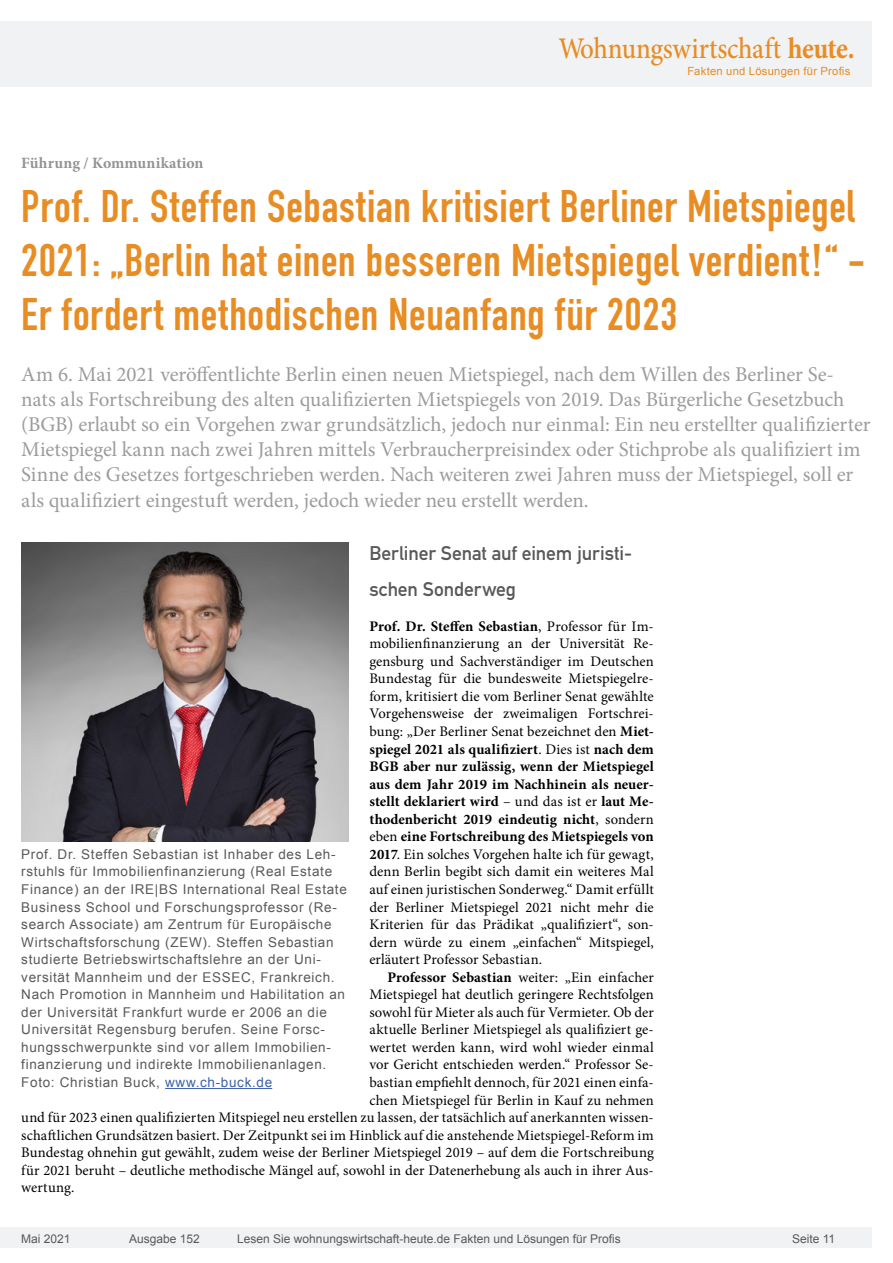
<style>
.page{position:relative;width:893px;height:1263px;background:#fff}
.page>*{position:absolute;margin:0;border:0;box-sizing:border-box;transform-origin:0 0}
.Überschrift_Groß{font:45px/54px "DIN Engschrift";letter-spacing:.015em;color:#e88c24}
.t1{font:500 30px "Minion Pro";letter-spacing:-.01em;color:#e88c24;scale:.9 1}
.Anlesetext{font:21px/25.2px "Minion Pro";letter-spacing:-.005em;color:#9c9c9c}
.Überschrift_Grau{font:19.5px/35.1px "DIN Mittelschrift";letter-spacing:-.005em;color:#595959}
.Kategorie{font:700 15.75px "Minion Pro";letter-spacing:.01em;color:#939393}
.Fließtext_erste_Zeil{font:14.7px/17.5px "Minion Pro";letter-spacing:.005em;color:#000;text-align:justify}
.Fliesstext{font:14.7px "Minion Pro";letter-spacing:.005em;color:#000}
.Bildunterschrift{font:13.5px/17.5px "Arial";letter-spacing:.05em;color:#595959}
.t2{font:12px "Arial";color:#595959}
.t3{font:11.25px "Arial";letter-spacing:.025em;color:#e88c24}
.s1{font-weight:700}
.s2{color:#3c61aa}
</style>
<div class="page">
<div style="left:0;top:1227px;width:872px;height:20px;background:#f1f2f3"></div>
<div style="left:0;top:21px;width:872px;height:66px;background:#f1f2f3"></div>
<hr style="left:165px;top:1088px;width:107px;height:1px;background:#3c61aa">
<img style="left:21px;top:543px;width:327px;height:298px">
<h2 class="t1" style="left:558px;top:28px;width:331px">Wohnungswirtschaft <span class="s1">heute.</span></h2>
<p class="t3" style="left:687px;top:63px;width:165px">Fakten und Lösungen für Profis</p>
<p class="Kategorie" style="left:21px;top:152px;width:184px">Führung / Kommunikation</p>
<p class="Überschrift_Groß" style="left:21px;top:180px;width:845px">Prof. Dr. Steffen Sebastian kritisiert Berliner Mietspiegel<br>2021: „Berlin hat einen besseren Mietspiegel verdient!“ -<br>Er fordert methodischen Neuanfang für 2023</p>
<p class="Anlesetext" style="left:21px;top:361px;width:851px">Am 6. Mai 2021 veröffentlichte Berlin einen neuen Mietspiegel, nach dem Willen des Berliner Se&shy;nats als Fortschreibung des alten qualifizierten Mietspiegels von 2019. Das Bürgerliche Gesetzbuch (BGB) erlaubt so ein Vorgehen zwar grundsätzlich, jedoch nur einmal: Ein neu erstellter qualifizierter Mietspiegel kann nach zwei Jahren mittels Verbraucherpreisindex oder Stichprobe als qualifiziert im Sinne des Gesetzes fortgeschrieben werden. Nach weiteren zwei Jahren muss der Mietspiegel, soll er als qualifiziert eingestuft werden, jedoch wieder neu erstellt werden.</p>
<p class="Überschrift_Grau" style="left:369px;top:536px;width:264px">Berliner Senat auf einem juristi&shy;schen Sonderweg</p>
<p class="Fließtext_erste_Zeil" style="left:369px;top:617px;width:286px"><span class="s1">Prof. Dr. Steffen Sebastian</span>, Professor für Im&shy;mobilienfinanzierung an der Universität Re&shy;gensburg und Sachverständiger im Deutschen Bundestag für die bundesweite Mietspiegelre&shy;form, kritisiert die vom Berliner Senat gewählte Vorgehensweise der zweimaligen Fortschrei&shy;bung: „Der Berliner Senat bezeichnet den <span class="s1">Miet&shy;spiegel 2021 als qualifiziert</span>. Dies ist <span class="s1">nach dem BGB aber nur zulässig, wenn der Mietspiegel aus dem Jahr 2019 im Nachhinein als neuer&shy;stellt deklariert wird</span> – und das ist er <span class="s1">laut Me&shy;thodenbericht 2019 eindeutig nicht</span>, sondern eben <span class="s1">eine Fortschreibung des Mietspiegels von 2017</span>. Ein solches Vorgehen halte ich für gewagt, denn Berlin begibt sich damit ein weiteres Mal auf einen juristischen Sonderweg.“ Damit erfüllt der Berliner Mietspiegel 2021 nicht mehr die Kriterien für das Prädikat „qualifiziert“, son&shy;dern würde zu einem „einfachen“ Mitspiegel, erläutert Professor Sebastian.</p>
<p class="Fliesstext" style="left:387px;top:967px;width:268px"><span class="s1">Professor Sebastian</span> weiter: „Ein einfacher</p>
<p class="Fliesstext" style="left:369px;top:985px;width:286px">Mietspiegel hat deutlich geringere Rechtsfolgen</p>
<p class="Fliesstext" style="left:369px;top:1002px;width:286px">sowohl für Mieter als auch für Vermieter. Ob der</p>
<p class="Fliesstext" style="left:369px;top:1020px;width:286px">aktuelle Berliner Mietspiegel als qualifiziert ge-</p>
<p class="Fliesstext" style="left:369px;top:1037px;width:286px">wertet werden kann, wird wohl wieder einmal</p>
<p class="Fliesstext" style="left:369px;top:1055px;width:286px">vor Gericht entschieden werden.“ Professor Se-</p>
<p class="Fliesstext" style="left:369px;top:1072px;width:286px">bastian empfiehlt dennoch, für 2021 einen einfa-</p>
<p class="Fliesstext" style="left:369px;top:1090px;width:286px">chen Mietspiegel für Berlin in Kauf zu nehmen</p>
<p class="Fliesstext" style="left:21px;top:1107px;width:634px">und für 2023 einen qualifizierten Mitspiegel neu erstellen zu lassen, der tatsächlich auf anerkannten wissen-</p>
<p class="Fliesstext" style="left:21px;top:1125px;width:634px">schaftlichen Grundsätzen basiert. Der Zeitpunkt sei im Hinblick auf die anstehende Mietspiegel-Reform im</p>
<p class="Fliesstext" style="left:21px;top:1143px;width:634px">Bundestag ohnehin gut gewählt, zudem weise der Berliner Mietspiegel 2019 – auf dem die Fortschreibung</p>
<p class="Fliesstext" style="left:21px;top:1160px;width:634px">für 2021 beruht – deutliche methodische Mängel auf, sowohl in der Datenerhebung als auch in ihrer Aus-</p>
<p class="Fliesstext" style="left:21px;top:1178px;width:55px">wertung.</p>
<p class="Bildunterschrift" style="left:21px;top:845px;width:327px">Prof. Dr. Steffen Sebastian ist Inhaber des Leh&shy;rstuhls für Immobilienfinanzierung (Real Estate Finance) an der IRE|BS International Real Estate Business School und Forschungsprofessor (Re&shy;search Associate) am Zentrum für Europäische Wirtschaftsforschung (ZEW). Steffen Sebastian studierte Betriebswirtschaftslehre an der Uni&shy;versität Mannheim und der ESSEC, Frankreich.<br>Nach Promotion in Mannheim und Habilitation an der Universität Frankfurt wurde er 2006 an die Universität Regensburg berufen. Seine Forsc&shy;hungsschwerpunkte sind vor allem Immobilien&shy;finanzierung und indirekte Immobilienanlagen.<br>Foto: Christian Buck, <span class="s2">www.ch-buck.de</span></p>
<p class="t2" style="left:21px;top:1230px;width:51px">Mai 2021</p>
<p class="t2" style="left:129px;top:1230px;width:72px">Ausgabe 152</p>
<p class="t2" style="left:237px;top:1230px;width:385px">Lesen Sie wohnungswirtschaft-heute.de Fakten und Lösungen für Profis</p>
<p class="t2" style="left:792px;top:1231px;width:45px">Seite 11</p>
</div>
